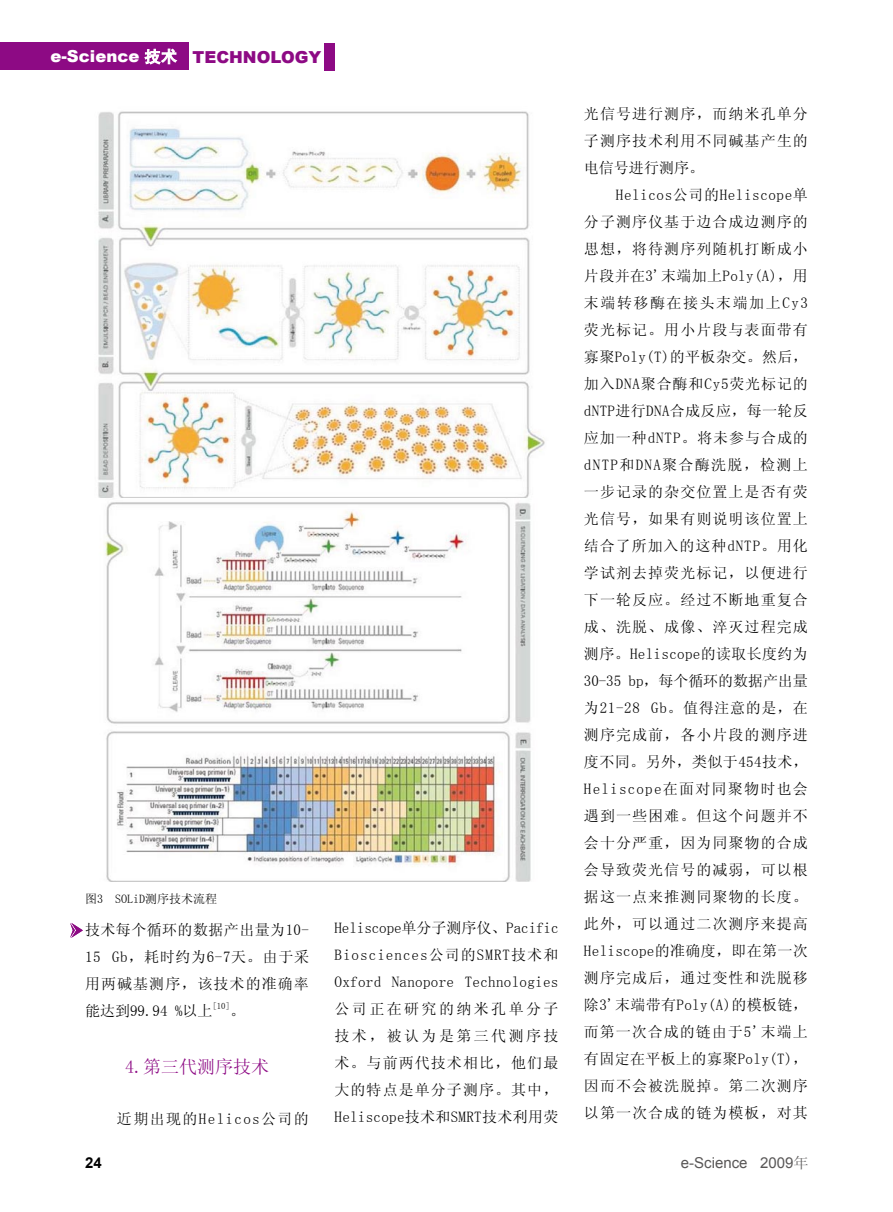
<style>
.page{position:relative;width:893px;height:1212px;background:#fff}
.page>*{position:absolute;margin:0;border:0;box-sizing:border-box;transform-origin:0 0}
.t1{font:18px "Sim Sun";color:#8d0a84}
.t2{font:900 16.5px "Arial";color:#8d0a84}
.t3{font:15px/27px "Sim Sun";letter-spacing:.07em;color:#000;text-align:justify}
.t4{font:15px "Sim Sun";letter-spacing:.095em;color:#000}
.t5{font:15px "Arial";color:#595757}
.t6{font:700 15px "Arial";color:#000}
.t7{font:12px "Sim Sun";color:#000}
.t8{font:8.7px "Sim Sun";color:#000}
.s1{color:#fff}
.s2{font-family:"Sim Hei";font-weight:400;color:#fff}
.s3{font-family:"Sim Sun"}
</style>
<div class="page">
<div style="left:0;top:43px;width:188px;height:27px;background:#8d0a84"></div>
<svg style="left:144px;top:48px;width:34px;height:17px"></svg>
<div style="left:325px;top:44px;width:10px;height:27px;background:#8d0a84"></div>
<svg style="left:70px;top:923px;width:13px;height:15px"></svg>
<img style="left:98px;top:111px;width:447px;height:386px">
<img style="left:104px;top:502px;width:427px;height:379px">
<p class="t2" style="left:50px;top:45px;width:273px"><span class="s1">e-Science</span> <span class="s2">技术</span> TECHNOLOGY</p>
<p class="t7" style="left:85px;top:892px;width:133px">图3 SOLiD测序技术流程</p>
<p class="t3" style="left:85px;top:916px;width:226px">技术每个循环的数据产出量为10- 15 Gb，耗时约为6-7天。由于采用两碱基测序，该技术的准确率能达到99.94 %以上</p>
<p class="t8" style="left:213px;top:1001px;width:19px">[10]</p>
<p class="t3" style="left:230px;top:997px;width:16px">。</p>
<p class="t6" style="left:85px;top:1152px;width:18px">24</p>
<p class="t1" style="left:125px;top:1057px;width:145px">4.第三代测序技术</p>
<p class="t4" style="left:117px;top:1111px;width:194px">近期出现的Helicos公司的</p>
<p class="t3" style="left:334px;top:914px;width:226px">Heliscope单分子测序仪、Pacific Biosciences公司的SMRT技术和Oxford Nanopore Technologies公司正在研究的纳米孔单分子技术，被认为是第三代测序技术。与前两代技术相比，他们最大的特点是单分子测序。其中，Heliscope技术和SMRT技术利用荧</p>
<p class="t3" style="left:584px;top:100px;width:225px">光信号进行测序，而纳米孔单分子测序技术利用不同碱基产生的电信号进行测序。</p>
<p class="t3" style="left:584px;top:181px;width:226px;text-indent:32px">Helicos公司的Heliscope单分子测序仪基于边合成边测序的思想，将待测序列随机打断成小片段并在3'末端加上Poly(A)，用末端转移酶在接头末端加上Cy3荧光标记。用小片段与表面带有寡聚Poly(T)的平板杂交。然后，加入DNA聚合酶和Cy5荧光标记的dNTP进行DNA合成反应，每一轮反应加一种dNTP。将未参与合成的dNTP和DNA聚合酶洗脱，检测上一步记录的杂交位置上是否有荧光信号，如果有则说明该位置上结合了所加入的这种dNTP。用化学试剂去掉荧光标记，以便进行下一轮反应。经过不断地重复合成、洗脱、成像、淬灭过程完成测序。Heliscope的读取长度约为30-35 bp，每个循环的数据产出量为21-28 Gb。值得注意的是，在测序完成前，各小片段的测序进度不同。另外，类似于454技术，Heliscope在面对同聚物时也会遇到一些困难。但这个问题并不会十分严重，因为同聚物的合成会导致荧光信号的减弱，可以根据这一点来推测同聚物的长度。此外，可以通过二次测序来提高Heliscope的准确度，即在第一次测序完成后，通过变性和洗脱移除3'末端带有Poly(A)的模板链，而第一次合成的链由于5'末端上有固定在平板上的寡聚Poly(T)，因而不会被洗脱掉。第二次测序以第一次合成的链为模板，对其</p>
<p class="t5" style="left:681px;top:1153px;width:129px">e-Science 2009<span class="s3">年</span></p>
</div>
